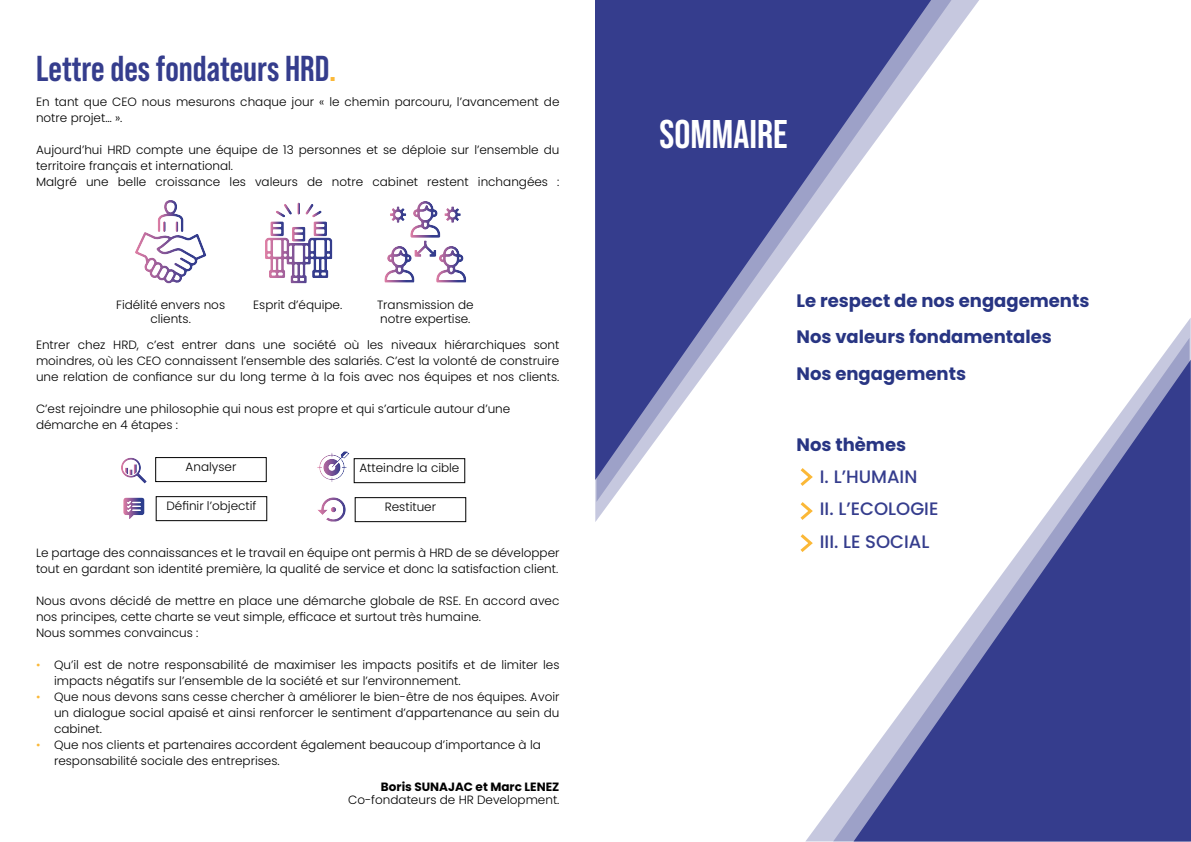
<style>
.page{position:relative;width:1191px;height:842px;background:#fff}
.page>*{position:absolute;margin:0;border:0;box-sizing:border-box;transform-origin:0 0}
.t1{font:700 40px "Bebas Neue Pro";color:#fff}
.t2{font:700 36px "Bebas Neue Pro";color:#353d8d}
.t3{font:700 18px/36.6px "Poppins";color:#283583}
.t4{font:500 18px/32.5px "Poppins";color:#353d8d}
.t5{font:300 12px/16px "Poppins";color:#000}
.t6{font:700 12px "Poppins";color:#000}
.s1{color:#fbb837}
.s2{color:#020203}
</style>
<div class="page">
<div style="left:155px;top:457px;width:112px;height:25px;border:1px solid #000"></div>
<div style="left:156px;top:496px;width:111px;height:25px;border:1px solid #000"></div>
<div style="left:354px;top:458px;width:111px;height:25px;border:1px solid #000"></div>
<div style="left:355px;top:497px;width:111px;height:25px;border:1px solid #000"></div>
<svg style="left:595px;top:0;width:384px;height:522px"></svg>
<svg style="left:805px;top:317px;width:386px;height:524px"></svg>
<svg style="left:797px;top:465px;width:18px;height:24px"></svg>
<svg style="left:797px;top:499px;width:18px;height:24px"></svg>
<svg style="left:800px;top:531px;width:15px;height:24px"></svg>
<svg style="left:317px;top:497px;width:26px;height:23px"></svg>
<svg style="left:121px;top:458px;width:26px;height:25px"></svg>
<svg style="left:123px;top:497px;width:21px;height:22px"></svg>
<svg style="left:317px;top:451px;width:27px;height:31px"></svg>
<svg style="left:384px;top:201px;width:82px;height:82px"></svg>
<svg style="left:135px;top:200px;width:71px;height:84px"></svg>
<svg style="left:265px;top:203px;width:67px;height:80px"></svg>
<h2 class="t2" style="left:36px;top:55px;width:302px">Lettre des fondateurs HRD<span class="s1">.</span></h2>
<p class="t5" style="left:36px;top:94px;width:525px">En tant que CEO nous mesurons chaque jour « le chemin parcouru, l’avancement de notre projet… ».</p>
<p class="t5" style="left:36px;top:142px;width:525px">Aujourd’hui HRD compte une équipe de 13 personnes et se déploie sur l’ensemble du territoire français et international.<br>Malgré une belle croissance les valeurs de notre cabinet restent inchangées :</p>
<p class="t5" style="left:116px;top:298px;width:111px;line-height:14.4px;text-align:center">Fidélité envers nos clients.</p>
<p class="t5" style="left:253px;top:297px;width:91px">Esprit d’équipe.</p>
<p class="t5" style="left:377px;top:298px;width:98px;line-height:14.4px">Transmission de notre expertise.</p>
<p class="t5" style="left:36px;top:338px;width:525px;text-align:justify">Entrer chez HRD, c’est entrer dans une société où les niveaux hiérarchiques sont moindres, où les CEO connaissent l’ensemble des salariés. C’est la volonté de construire une relation de confiance sur du long terme à la fois avec nos équipes et nos clients.</p>
<p class="t5" style="left:36px;top:400px;width:476px">C’est rejoindre une philosophie qui nous est propre et qui s’articule autour d’une démarche en 4 étapes :</p>
<p class="t5" style="left:186px;top:458px;width:52px">Analyser</p>
<p class="t5" style="left:166px;top:498px;width:91px">Définir l’objectif</p>
<p class="t5" style="left:359px;top:460px;width:101px">Atteindre la cible</p>
<p class="t5" style="left:385px;top:500px;width:53px">Restituer</p>
<p class="t5" style="left:36px;top:544px;width:525px">Le partage des connaissances et le travail en équipe ont permis à HRD de se développer tout en gardant son identité première, la qualité de service <span class="s2">et donc</span> la satisfaction client.</p>
<p class="t5" style="left:36px;top:592px;width:525px">Nous avons décidé de mettre en place une démarche globale de RSE. En accord avec nos principes, cette charte se veut simple, efficace et surtout très humaine.<br>Nous sommes convaincus :</p>
<p class="t5" style="left:54px;top:656px;width:507px;text-indent:-18px"><span class="s1">•</span> Qu’il est de notre responsabilité de maximiser les impacts positifs et de limiter les impacts négatifs sur l’ensemble de la société et sur l’environnement.</p>
<p class="t5" style="left:54px;top:688px;width:507px;text-align:justify;text-indent:-18px"><span class="s1">•</span> Que nous devons sans cesse chercher à améliorer le bien-être de nos équipes. Avoir un dialogue social apaisé et ainsi renforcer le sentiment d’appartenance au sein du cabinet.</p>
<p class="t5" style="left:54px;top:736px;width:488px;text-indent:-18px"><span class="s1">•</span> Que nos clients et partenaires accordent également beaucoup d’importance à la responsabilité sociale des entreprises.</p>
<p class="t6" style="left:381px;top:781px;width:180px">Boris SUNAJAC et Marc LENEZ</p>
<p class="t5" style="left:348px;top:791px;width:213px">Co-fondateurs de HR Development.</p>
<h1 class="t1" style="left:659px;top:120px;width:129px">SOMMAIRE</h1>
<h3 class="t3" style="left:796px;top:284px;width:294px">Le respect de nos engagements<br>Nos valeurs fondamentales<br>Nos engagements</h3>
<h3 class="t3" style="left:796px;top:428px;width:111px">Nos thèmes</h3>
<h3 class="t4" style="left:820px;top:460px;width:120px">I. L’HUMAIN<br>II. L’ECOLOGIE<br>III. LE SOCIAL</h3>
</div>
